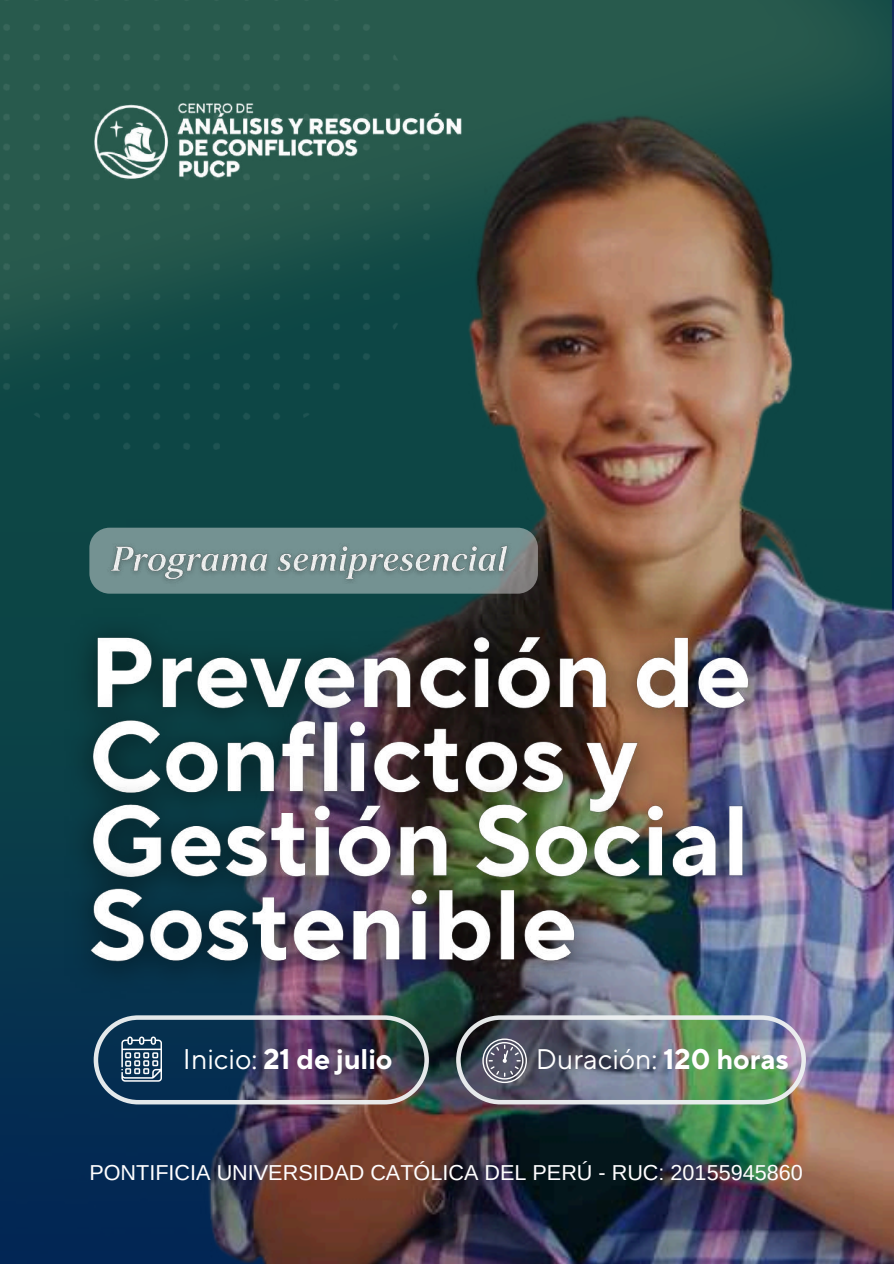
<style>
.page{position:relative;width:894px;height:1264px;background:#fff}
.page>*{position:absolute;margin:0;border:0;box-sizing:border-box;transform-origin:0 0}
.t1{font:700 28.35px "TT Norms Pro";color:#fff}
.t2{font:28.2px "TT Norms Pro";color:#fff}
.t3{font:21.6px "Arimo";color:#fffeff}
.s1{font-weight:400}
.s2{font-weight:700}
</style>
<div class="page">
<img style="left:0;top:450px;width:159px;height:813px">
<img style="left:159px;top:0;width:734px;height:1263px">
<img style="left:429px;top:69px;width:38px;height:135px">
<svg style="left:89px;top:527px;width:448px;height:66px;background:#6d8988"></svg>
<img style="left:102px;top:537px;width:414px;height:52px">
<img style="left:0;top:0;width:429px;height:450px">
<img style="left:47px;top:596px;width:744px;height:412px">
<img style="left:94px;top:1015px;width:335px;height:89px">
<img style="left:456px;top:1015px;width:349px;height:89px">
<h1 class="t1" style="left:183px;top:1042px;width:211px"><span class="s1">Inicio:</span> 21 de julio</h1>
<h2 class="t2" style="left:535px;top:1042px;width:254px">Duración: <span class="s2">120 horas</span></h2>
<p class="t3" style="left:89px;top:1160px;width:714px">PONTIFICIA UNIVERSIDAD CATÓLICA DEL PERÚ - RUC: 20155945860</p>
</div>
